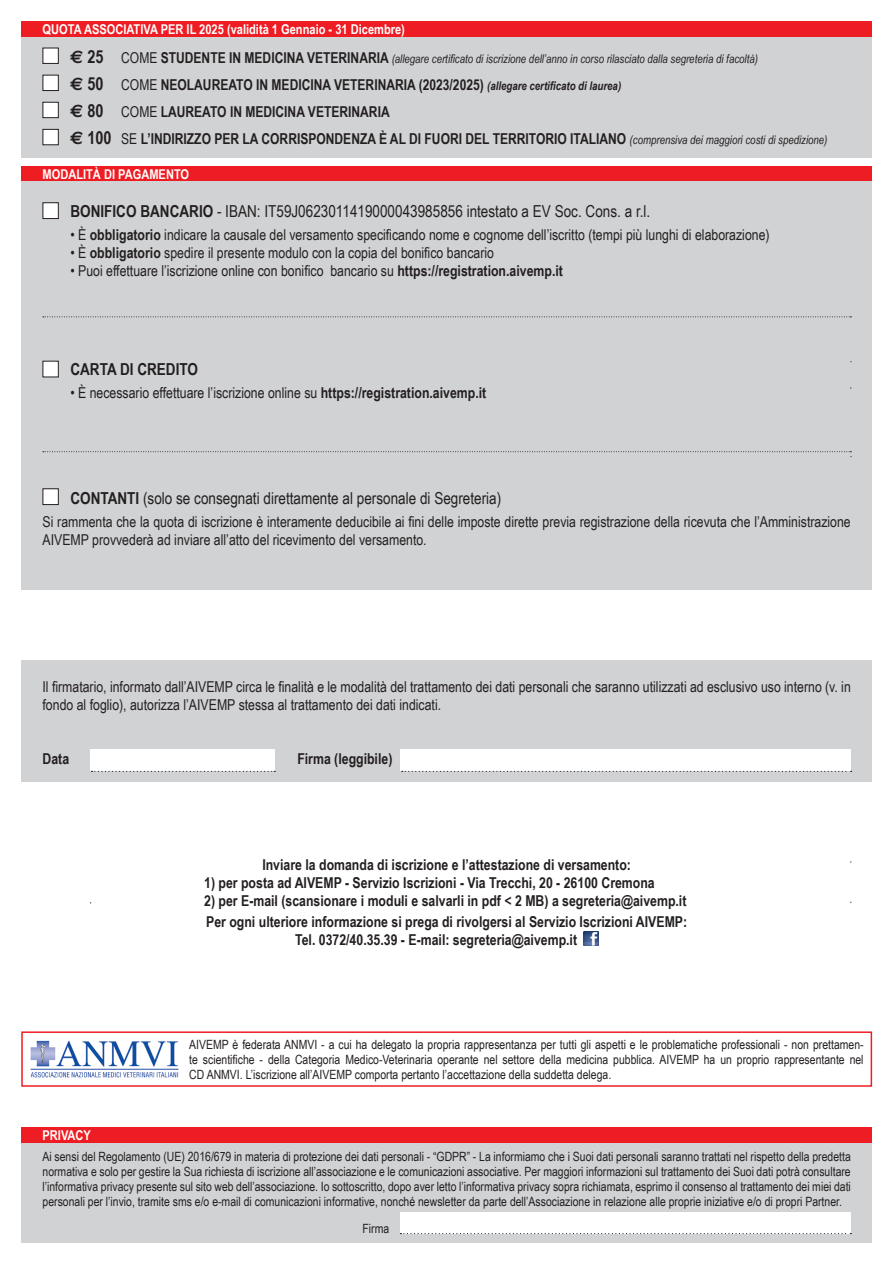
<style>
.page{position:relative;width:893px;height:1262px;background:#fff}
.page>*{position:absolute;margin:0;border:0;box-sizing:border-box;transform-origin:0 0}
.t1{font:16.5px "Arial Narrow";color:#231f20}
.t2{font:700 16.5px "Arial Narrow";color:#231f20}
.t3{font:15px/18px "Arial Narrow";color:#231f20}
.t4{font:700 15px/27px "Arial Narrow";color:#231f20}
.t5{font:700 13.5px "Arial Narrow";color:#fff}
.t6{font:12.75px/15px "Arial Narrow";color:#231f20;text-align:justify}
.t7{font:italic 12px "Arial Narrow";color:#231f20}
.s1{font-family:"Euro Sans";font-weight:700;font-style:normal;font-size:18px}
.s2{font-weight:700;font-style:normal;font-size:18px}
.s3{font-style:normal;font-size:15px}
.s4{font-weight:700;font-style:normal;font-size:15px}
.s5{font-family:"Euro Sans";font-size:18px}
.s6{font-size:18px}
.s7{font-weight:400}
.s8{font-style:italic;font-size:12px}
.s9{font-weight:400;font-style:italic;font-size:12px}
.s10{font-weight:700}
</style>
<div class="page">
<div style="left:21px;top:21px;width:851px;height:16px;background:#ee1d23"></div>
<div style="left:21px;top:37px;width:851px;height:120px;background:#d1d2d4"></div>
<div style="left:21px;top:166px;width:851px;height:16px;background:#ee1d23"></div>
<div style="left:21px;top:182px;width:851px;height:408px;background:#d1d2d4"></div>
<div style="left:43px;top:48px;width:15px;height:15px;background:#fff"></div>
<div style="left:43px;top:48px;width:16px;height:16px;border:1px solid #231f20"></div>
<div style="left:43px;top:203px;width:15px;height:15px;background:#fff"></div>
<div style="left:43px;top:202px;width:16px;height:17px;border:1px solid #231f20"></div>
<div style="left:43px;top:361px;width:15px;height:16px;background:#fff"></div>
<div style="left:43px;top:361px;width:16px;height:16px;border:1px solid #231f20"></div>
<div style="left:43px;top:489px;width:15px;height:15px;background:#fff"></div>
<div style="left:43px;top:488px;width:16px;height:17px;border:1px solid #231f20"></div>
<svg style="left:43px;top:316px;width:808px;height:1px"></svg>
<svg style="left:43px;top:451px;width:808px;height:6px"></svg>
<div style="left:21px;top:660px;width:851px;height:121px;background:#d1d2d4"></div>
<div style="left:90px;top:749px;width:185px;height:22px;background:#fff"></div>
<div style="left:400px;top:749px;width:450px;height:22px;background:#fff"></div>
<svg style="left:402px;top:771px;width:449px;height:1px"></svg>
<svg style="left:91px;top:771px;width:184px;height:1px"></svg>
<div style="left:21px;top:1143px;width:851px;height:99px;background:#d1d2d4"></div>
<div style="left:21px;top:1127px;width:851px;height:16px;background:#ee1d23"></div>
<div style="left:21px;top:1031px;width:851px;height:55px;border:2px solid #ee1d23"></div>
<img style="left:584px;top:931px;width:14px;height:14px">
<div style="left:43px;top:75px;width:15px;height:16px;background:#fff"></div>
<div style="left:43px;top:75px;width:16px;height:16px;border:1px solid #231f20"></div>
<div style="left:43px;top:102px;width:15px;height:16px;background:#fff"></div>
<div style="left:43px;top:102px;width:16px;height:16px;border:1px solid #231f20"></div>
<div style="left:43px;top:129px;width:15px;height:16px;background:#fff"></div>
<div style="left:43px;top:129px;width:16px;height:16px;border:1px solid #231f20"></div>
<img style="left:30px;top:1040px;width:149px;height:38px">
<div style="left:400px;top:1212px;width:450px;height:21px;background:#fff"></div>
<svg style="left:400px;top:1233px;width:451px;height:1px"></svg>
<p class="t5" style="left:43px;top:19px;width:364px">QUOTA ASSOCIATIVA PER IL 2025 (validità 1 Gennaio - 31 Dicembre)</p>
<p class="t7" style="left:70px;top:50px;width:689px"><span class="s1">€</span> <span class="s2">25</span> <span class="s3">COME</span> <span class="s4">STUDENTE IN MEDICINA VETERINARIA</span> (allegare certificato di iscrizione dell’anno in corso rilasciato dalla segreteria di facoltà)</p>
<p class="t4" style="left:70px;top:70px;width:758px"><span class="s5">€</span> <span class="s6">50</span> <span class="s7">COME</span> NEOLAUREATO IN MEDICINA VETERINARIA (2023/2025) <span class="s8">(allegare certificato di laurea)<br></span><span class="s5">€</span> <span class="s6">80</span> <span class="s7">COME</span> LAUREATO IN MEDICINA VETERINARIA<br><span class="s5">€</span> <span class="s6">100</span> <span class="s7">SE</span> L’INDIRIZZO PER LA CORRISPONDENZA È AL DI FUORI DEL TERRITORIO ITALIANO <span class="s9">(comprensiva dei maggiori costi di spedizione)</span></p>
<p class="t5" style="left:43px;top:164px;width:148px">MODALITÀ DI PAGAMENTO</p>
<p class="t1" style="left:70px;top:199px;width:581px"><span class="s10">BONIFICO BANCARIO</span> - IBAN: IT59J0623011419000043985856 intestato a EV Soc. Cons. a r.l.</p>
<p class="t3" style="left:70px;top:225px;width:700px">• È <span class="s10">obbligatorio</span> indicare la causale del versamento specificando nome e cognome dell’iscritto (tempi più lunghi di elaborazione)</p>
<p class="t3" style="left:70px;top:243px;width:425px">• È <span class="s10">obbligatorio</span> spedire il presente modulo con la copia del bonifico bancario</p>
<p class="t3" style="left:70px;top:261px;width:494px">• Puoi effettuare l’iscrizione online con bonifico bancario su <span class="s10">https://registration.aivemp.it</span></p>
<p class="t2" style="left:70px;top:357px;width:129px">CARTA DI CREDITO</p>
<p class="t3" style="left:70px;top:383px;width:417px">• È necessario effettuare l’iscrizione online su <span class="s10">https://registration.aivemp.it</span></p>
<p class="t1" style="left:70px;top:485px;width:432px"><span class="s10">CONTANTI</span> (solo se consegnati direttamente al personale di Segreteria)</p>
<p class="t3" style="left:42px;top:512px;width:809px">Si rammenta che la quota di iscrizione è interamente deducibile ai fini delle imposte dirette previa registrazione della ricevuta che l’Amministrazione<br>AIVEMP provvederà ad inviare all’atto del ricevimento del versamento.</p>
<p class="t3" style="left:43px;top:677px;width:809px">Il firmatario, informato dall’AIVEMP circa le finalità e le modalità del trattamento dei dati personali che saranno utilizzati ad esclusivo uso interno (v. in fondo al foglio), autorizza l’AIVEMP stessa al trattamento dei dati indicati.</p>
<p class="t4" style="left:43px;top:744px;width:28px">Data</p>
<p class="t4" style="left:297px;top:744px;width:97px">Firma (leggibile)</p>
<p class="t4" style="left:262px;top:850px;width:370px">Inviare la domanda di iscrizione e l’attestazione di versamento:</p>
<p class="t4" style="left:204px;top:868px;width:452px">1) per posta ad AIVEMP - Servizio Iscrizioni - Via Trecchi, 20 - 26100 Cremona</p>
<p class="t4" style="left:204px;top:889px;width:484px;line-height:21px">2) per E-mail (scansionare i moduli e salvarli in pdf &lt; 2 MB) a segreteria@aivemp.it<br>Per ogni ulteriore informazione si prega di rivolgersi al Servizio Iscrizioni AIVEMP:</p>
<p class="t4" style="left:295px;top:925px;width:283px">Tel. 0372/40.35.39 - E-mail: segreteria@aivemp.it</p>
<p class="t5" style="left:43px;top:1125px;width:50px">PRIVACY</p>
<p class="t6" style="left:189px;top:1036px;width:675px">AIVEMP è federata ANMVI - a cui ha delegato la propria rappresentanza per tutti gli aspetti e le problematiche professionali - non prettamen&shy;te scientifiche - della Categoria Medico-Veterinaria operante nel settore della medicina pubblica. AIVEMP ha un proprio rappresentante nel CD ANMVI. L’iscrizione all’AIVEMP comporta pertanto l’accettazione della suddetta delega.</p>
<p class="t6" style="left:43px;top:1148px;width:809px">Ai sensi del Regolamento (UE) 2016/679 in materia di protezione dei dati personali - “GDPR” - La informiamo che i Suoi dati personali saranno trattati nel rispetto della predetta normativa e solo per gestire la Sua richiesta di iscrizione all’associazione e le comunicazioni associative. Per maggiori informazioni sul trattamento dei Suoi dati potrà consultare l’informativa privacy presente sul sito web dell’associazione. Io sottoscritto, dopo aver letto l’informativa privacy sopra richiamata, esprimo il consenso al trattamento dei miei dati personali per l’invio, tramite sms e/o e-mail di comunicazioni informative, nonché newsletter da parte dell’Associazione in relazione alle proprie iniziative e/o di propri Partner.</p>
<p class="t6" style="left:362px;top:1220px;width:28px">Firma</p>
</div>
